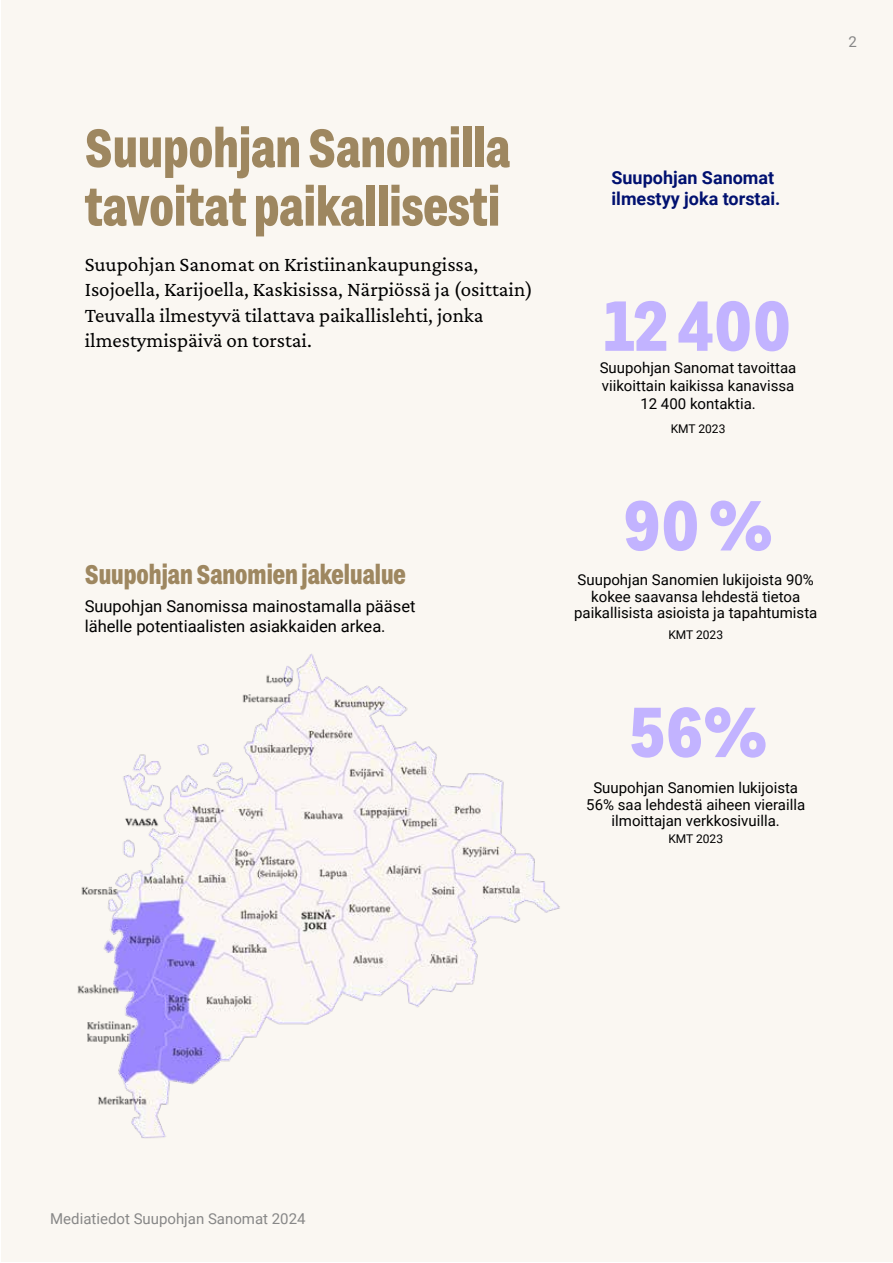
<style>
.page{position:relative;width:893px;height:1263px;background:#fff}
.page>*{position:absolute;margin:0;border:0;box-sizing:border-box;transform-origin:0 0}
.t1{font:700 70.5px "Grtsk Zetta";color:#c2b3ff}
.t2{font:700 54px/58.5px "Grtsk Zetta";color:#9e8760}
.t3{font:700 27px "Grtsk Zetta";color:#9e8760}
.t4{font:21px/25.2px "Crimson Pro";color:#000}
.t5{font:700 18px/21.6px "Roboto";color:#011170}
.t6{font:16.5px/19.8px "Roboto";color:#000}
.t7{font:15px/16.5px "Roboto";color:#000;text-align:center}
.t8{font:15px "Roboto";color:#878787}
.t9{font:12px "Roboto";color:#000}
</style>
<div class="page">
<div style="left:1px;top:1px;width:891px;height:1261px;background:#faf7f2"></div>
<img style="left:77px;top:654px;width:483px;height:485px">
<h2 class="t2" style="left:85px;top:117px;width:427px">Suupohjan Sanomilla tavoitat paikallisesti</h2>
<h3 class="t4" style="left:85px;top:251px;width:450px">Suupohjan Sanomat on Kristiinankaupungissa, Isojoella, Karijoella, Kaskisissa, Närpiössä ja (osittain)<br>Teuvalla ilmestyvä tilattava paikallislehti, jonka ilmestymispäivä on torstai.</h3>
<h3 class="t3" style="left:85px;top:558px;width:323px">Suupohjan Sanomien jakelualue</h3>
<p class="t6" style="left:85px;top:596px;width:332px">Suupohjan Sanomissa mainostamalla pääset lähelle potentiaalisten asiakkaiden arkea.</p>
<p class="t8" style="left:848px;top:32px;width:10px">2</p>
<p class="t5" style="left:611px;top:166px;width:170px">Suupohjan Sanomat ilmestyy joka torstai.</p>
<h1 class="t1" style="left:604px;top:282px;width:189px">12 400</h1>
<p class="t7" style="left:600px;top:358px;width:198px;line-height:18px">Suupohjan Sanomat tavoittaa viikoittain kaikissa kanavissa<br>12 400 kontaktia.</p>
<p class="t9" style="left:671px;top:420px;width:56px">KMT 2023</p>
<h1 class="t1" style="left:623px;top:482px;width:151px">90%</h1>
<p class="t7" style="left:574px;top:571px;width:245px">Suupohjan Sanomien lukijoista 90% kokee saavansa lehdestä tietoa paikallisista asioista ja tapahtumista</p>
<p class="t9" style="left:668px;top:626px;width:56px">KMT 2023</p>
<h1 class="t1" style="left:629px;top:688px;width:140px">56%</h1>
<p class="t7" style="left:586px;top:779px;width:220px">Suupohjan Sanomien lukijoista<br>56% saa lehdestä aiheen vierailla ilmoittajan verkkosivuilla.</p>
<p class="t9" style="left:668px;top:830px;width:56px">KMT 2023</p>
<p class="t8" style="left:50px;top:1208px;width:257px">Mediatiedot Suupohjan Sanomat 2024</p>
</div>
